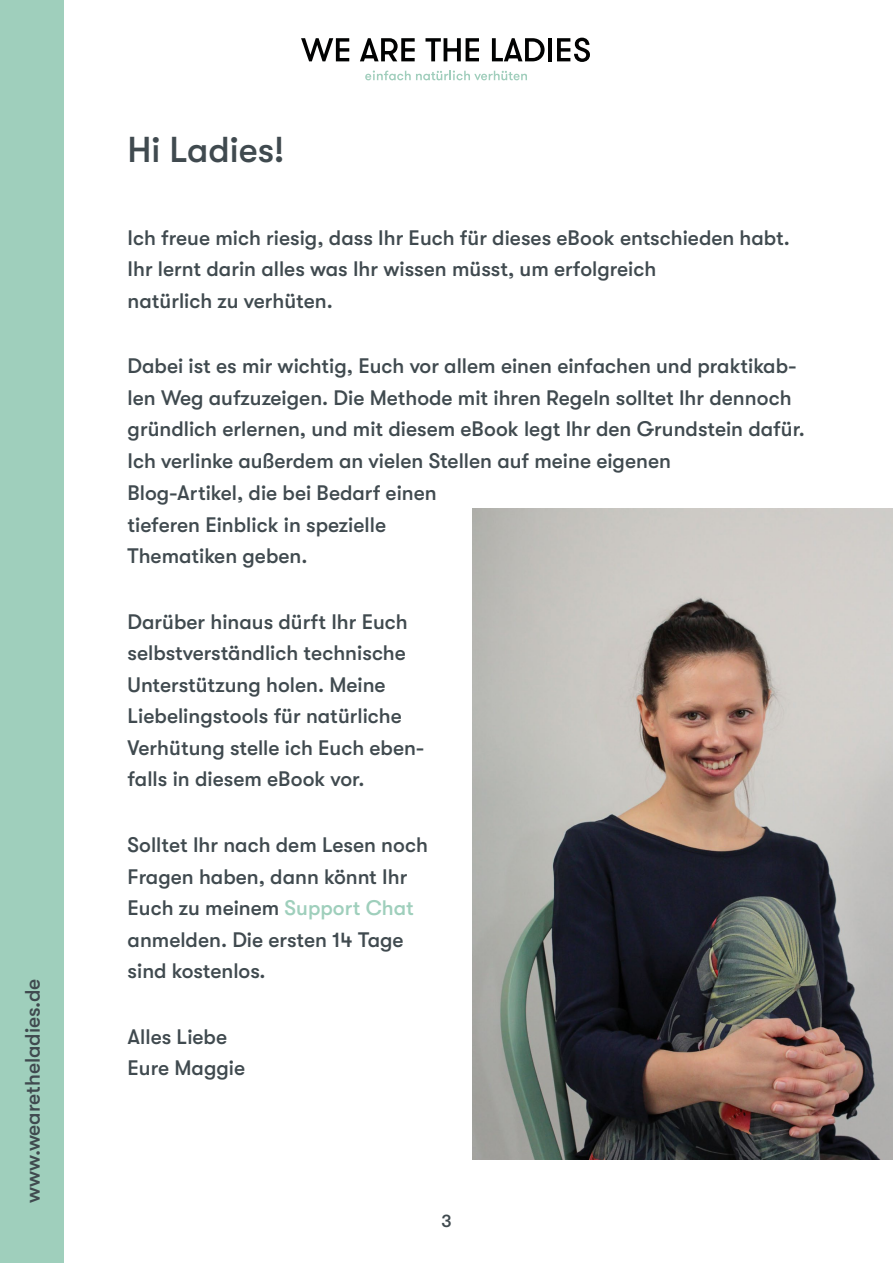
<style>
.page{position:relative;width:893px;height:1263px;background:#fff}
.page>*{position:absolute;margin:0;border:0;box-sizing:border-box;transform-origin:0 0}
.t1{font:500 36px "GT Walsheim";color:#404a4f}
.t2{font:500 21px/31.5px "GT Walsheim";color:#404a4f}
.t3{font:500 18px "GT Walsheim";color:#404a4f}
.s1{color:#9fcfbc}
</style>
<div class="page">
<div style="left:0;top:0;width:64px;height:1263px;background:#9fcfbc"></div>
<svg style="left:301px;top:38px;width:48px;height:23px"></svg>
<svg style="left:360px;top:38px;width:55px;height:23px"></svg>
<svg style="left:425px;top:38px;width:54px;height:23px"></svg>
<svg style="left:492px;top:38px;width:53px;height:23px"></svg>
<hr style="left:548px;top:38px;width:4px;height:23px;background:#010202">
<svg style="left:557px;top:38px;width:33px;height:24px"></svg>
<svg style="left:365px;top:70px;width:162px;height:10px"></svg>
<img style="left:472px;top:509px;width:421px;height:650px">
<p class="t2" style="left:17px;top:1203px;width:226px;rotate:-90deg">www.wearetheladies.de</p>
<h1 class="t1" style="left:128px;top:129px;width:158px">Hi Ladies!</h1>
<p class="t2" style="left:128px;top:222px;width:664px">Ich freue mich riesig, dass Ihr Euch für dieses eBook entschieden habt.<br>Ihr lernt darin alles was Ihr wissen müsst, um erfolgreich<br>natürlich zu verhüten.</p>
<p class="t2" style="left:128px;top:350px;width:679px">Dabei ist es mir wichtig, Euch vor allem einen einfachen und praktikab&shy;len Weg aufzuzeigen. Die Methode mit ihren Regeln solltet Ihr dennoch gründlich erlernen, und mit diesem eBook legt Ihr den Grundstein dafür.<br>Ich verlinke außerdem an vielen Stellen auf meine eigenen<br>Blog-Artikel, die bei Bedarf einen<br>tieferen Einblick in spezielle<br>Thematiken geben.</p>
<p class="t2" style="left:128px;top:606px;width:298px">Darüber hinaus dürft Ihr Euch selbstverständlich technische<br>Unterstützung holen. Meine<br>Liebelingstools für natürliche<br>Verhütung stelle ich Euch eben&shy;falls in diesem eBook vor.</p>
<p class="t2" style="left:128px;top:829px;width:302px">Solltet Ihr nach dem Lesen noch<br>Fragen haben, dann könnt Ihr<br>Euch zu meinem <span class="s1">Support Chat </span>anmelden. Die ersten 14 Tage sind kostenlos.</p>
<p class="t2" style="left:128px;top:1020px;width:119px">Alles Liebe<br>Eure Maggie</p>
<p class="t3" style="left:441px;top:1211px;width:12px">3</p>
</div>
